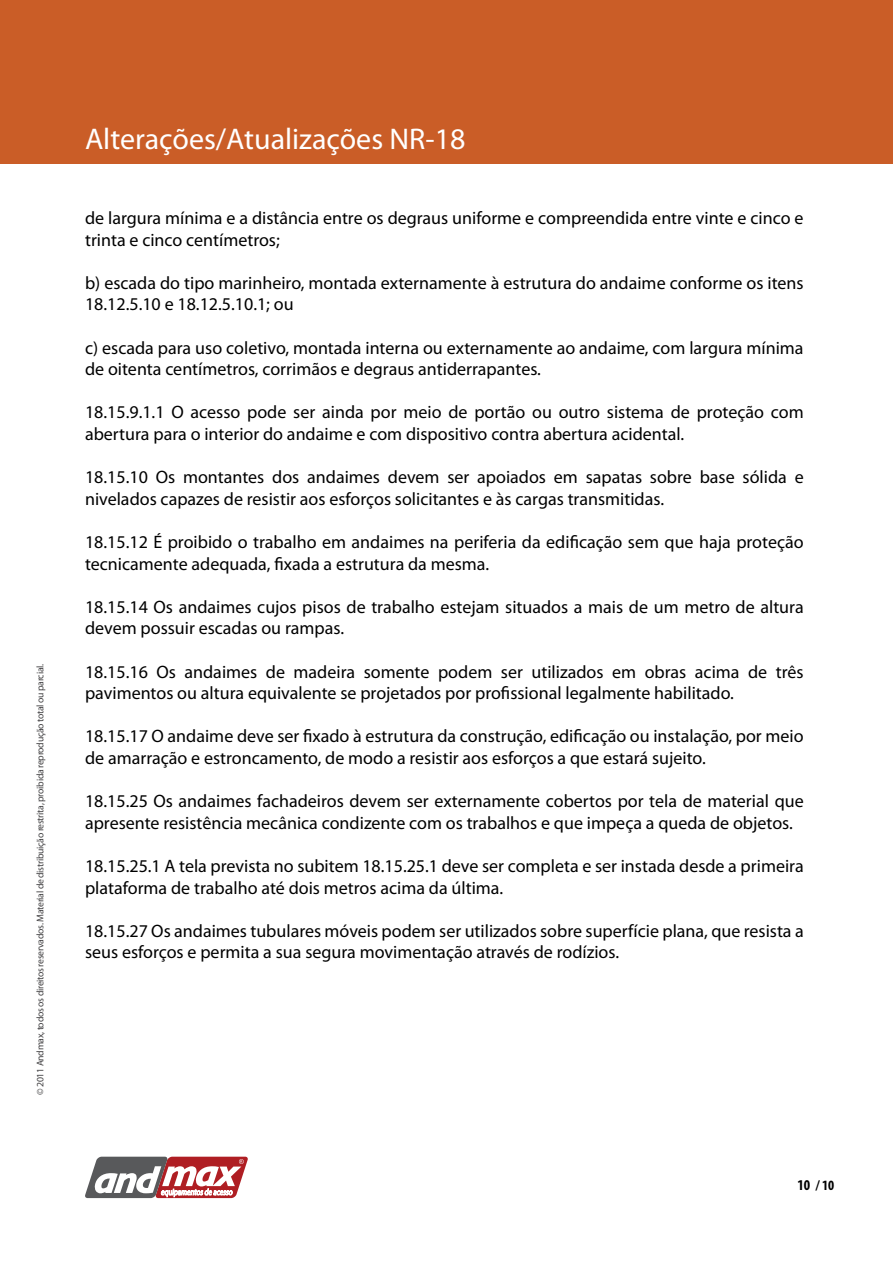
<style>
.page{position:relative;width:893px;height:1263px;background:#fff}
.page>*{position:absolute;margin:0;border:0;box-sizing:border-box;transform-origin:0 0}
.t1{font:30px "Myriad Pro";color:#fff}
.t2{font:18px/21.6px "Myriad Pro";color:#000}
.t3{font:700 condensed 14.25px "Myriad Pro";color:#000}
.t4{font:9.75px "Myriad Pro";letter-spacing:-.03em;color:#414042}
.s1{font-size:15px}
</style>
<div class="page">
<svg style="left:85px;top:1157px;width:163px;height:41px"></svg>
<div style="left:0;top:0;width:893px;height:164px;background:#ca5d27"></div>
<p class="t4" style="left:34px;top:1095px;width:432px;rotate:-90deg">© 2011 Andmax, todos os direitos reservados. Material de distribuição restrita, proibida reprodução total ou parcial.</p>
<h1 class="t1" style="left:85px;top:120px;width:382px">Alterações/Atualizações NR-18</h1>
<p class="t2" style="left:85px;top:207px;width:720px">de largura mínima e a distância entre os degraus uniforme e compreendida entre vinte e cinco e trinta e cinco centímetros;</p>
<p class="t2" style="left:85px;top:272px;width:720px">b) escada do tipo marinheiro, montada externamente à estrutura do andaime conforme os itens<br>18.12.5.10 e 18.12.5.10.1; ou</p>
<p class="t2" style="left:85px;top:336px;width:720px">c) escada para uso coletivo, montada interna ou externamente ao andaime, com largura mínima de oitenta centímetros, corrimãos e degraus antiderrapantes.</p>
<p class="t2" style="left:85px;top:401px;width:720px">18.15.9.1.1 O acesso pode ser ainda por meio de portão ou outro sistema de proteção com abertura para o interior do andaime e com dispositivo contra abertura acidental.</p>
<p class="t2" style="left:85px;top:466px;width:720px">18.15.10 Os montantes dos andaimes devem ser apoiados em sapatas sobre base sólida e nivelados capazes de resistir aos esforços solicitantes e às cargas transmitidas.</p>
<p class="t2" style="left:85px;top:531px;width:720px">18.15.12 É proibido o trabalho em andaimes na periferia da edificação sem que haja proteção tecnicamente adequada, fixada a estrutura da mesma.</p>
<p class="t2" style="left:85px;top:596px;width:720px">18.15.14 Os andaimes cujos pisos de trabalho estejam situados a mais de um metro de altura devem possuir escadas ou rampas.</p>
<p class="t2" style="left:85px;top:660px;width:720px">18.15.16 Os andaimes de madeira somente podem ser utilizados em obras acima de três pavimentos ou altura equivalente se projetados por profissional legalmente habilitado.</p>
<p class="t2" style="left:85px;top:725px;width:720px">18.15.17 O andaime deve ser fixado à estrutura da construção, edificação ou instalação, por meio de amarração e estroncamento, de modo a resistir aos esforços a que estará sujeito.</p>
<p class="t2" style="left:85px;top:790px;width:720px">18.15.25 Os andaimes fachadeiros devem ser externamente cobertos por tela de material que apresente resistência mecânica condizente com os trabalhos e que impeça a queda de objetos.</p>
<p class="t2" style="left:85px;top:855px;width:720px">18.15.25.1 A tela prevista no subitem 18.15.25.1 deve ser completa e ser instada desde a primeira plataforma de trabalho até dois metros acima da última.</p>
<p class="t2" style="left:85px;top:920px;width:720px">18.15.27 Os andaimes tubulares móveis podem ser utilizados sobre superfície plana, que resista a seus esforços e permita a sua segura movimentação através de rodízios.</p>
<p class="t3" style="left:797px;top:1176px;width:38px"><span class="s1">10</span> / 10</p>
</div>
